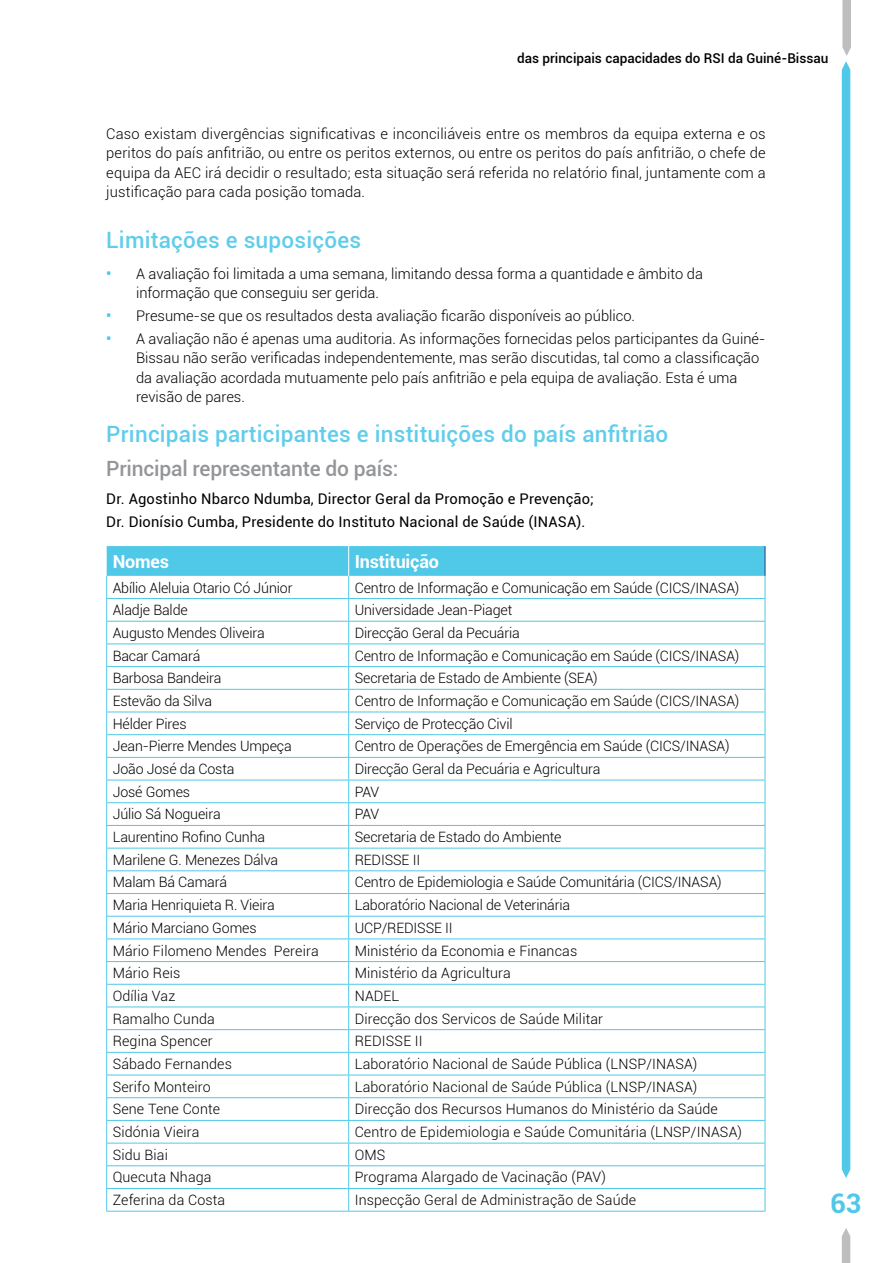
<style>
.page{position:relative;width:893px;height:1263px;background:#fff}
.page>*{position:absolute;margin:0;border:0;box-sizing:border-box;transform-origin:0 0}
.t1{font:700 27px "Roboto";color:#50c8e8}
.t2{font:500 22.5px "Roboto";letter-spacing:.01em;color:#61cdea}
.t3{font:500 21px "Roboto";letter-spacing:-.01em;color:#939598}
.t4{font:700 18px "Roboto";letter-spacing:-.01em;color:#fff}
.t5{font:300 14.7px/19.5px "Roboto";color:#000}
.t6{font:14.7px/23.7px "Roboto";letter-spacing:.01em;color:#000}
.t7{font:300 14.25px "Roboto";letter-spacing:-.01em;color:#000}
.t8{font:300 14.25px "Roboto";letter-spacing:.01em;color:#000}
.t9{font:500 13.5px "Roboto";color:#000}
.s1{font-weight:700;color:#50c8e8}
</style>
<div class="page">
<svg style="left:842px;top:1228px;width:8px;height:35px"></svg>
<svg style="left:842px;top:0;width:9px;height:1178px;background:#63cce8"></svg>
<svg style="left:106px;top:546px;width:660px;height:665px"></svg>
<hr style="left:106px;top:1211px;width:243px;height:1px;background:#50c8e8">
<hr style="left:349px;top:1211px;width:416px;height:1px;background:#50c8e8">
<hr style="left:765px;top:546px;width:1px;height:30px;background:#214184">
<hr style="left:348px;top:546px;width:1px;height:30px;background:#fff">
<p class="t9" style="left:517px;top:48px;width:313px">das principais capacidades do RSI da Guiné-Bissau</p>
<p class="t5" style="left:106px;top:123px;width:661px;text-align:justify">Caso existam divergências significativas e inconciliáveis entre os membros da equipa externa e os peritos do país anfitrião, ou entre os peritos externos, ou entre os peritos do país anfitrião, o chefe de equipa da AEC irá decidir o resultado; esta situação será referida no relatório final, juntamente com a justificação para cada posição tomada.</p>
<h2 class="t2" style="left:106px;top:224px;width:256px">Limitações e suposições</h2>
<p class="t5" style="left:136px;top:263px;width:568px;text-indent:-30px"><span class="s1">•</span> A avaliação foi limitada a uma semana, limitando dessa forma a quantidade e âmbito da informação que conseguiu ser gerida.</p>
<p class="t5" style="left:106px;top:305px;width:530px"><span class="s1">•</span> Presume-se que os resultados desta avaliação ficarão disponíveis ao público.</p>
<p class="t5" style="left:136px;top:328px;width:631px;text-indent:-30px"><span class="s1">•</span> A avaliação não é apenas uma auditoria. As informações fornecidas pelos participantes da Guiné-Bissau não serão verificadas independentemente, mas serão discutidas, tal como a classificação da avaliação acordada mutuamente pelo país anfitrião e pela equipa de avaliação. Esta é uma revisão de pares.</p>
<h2 class="t2" style="left:106px;top:418px;width:564px">Principais participantes e instituições do país anfitrião</h2>
<h3 class="t3" style="left:106px;top:453px;width:294px">Principal representante do país:</h3>
<p class="t6" style="left:106px;top:486px;width:489px">Dr. Agostinho Nbarco Ndumba, Director Geral da Promoção e Prevenção;<br>Dr. Dionísio Cumba, Presidente do Instituto Nacional de Saúde (INASA).</p>
<p class="t4" style="left:113px;top:549px;width:58px">Nomes</p>
<p class="t4" style="left:355px;top:549px;width:86px">Instituição</p>
<p class="t7" style="left:113px;top:578px;width:181px">Abílio Aleluia Otario Có Júnior</p>
<p class="t7" style="left:355px;top:578px;width:386px">Centro de Informação e Comunicação em Saúde (CICS/INASA)</p>
<p class="t7" style="left:113px;top:600px;width:77px">Aladje Balde</p>
<p class="t7" style="left:355px;top:600px;width:159px">Universidade Jean-Piaget</p>
<p class="t7" style="left:113px;top:623px;width:154px">Augusto Mendes Oliveira</p>
<p class="t7" style="left:355px;top:623px;width:167px">Direcção Geral da Pecuária</p>
<p class="t7" style="left:113px;top:646px;width:89px">Bacar Camará</p>
<p class="t7" style="left:355px;top:646px;width:386px">Centro de Informação e Comunicação em Saúde (CICS/INASA)</p>
<p class="t7" style="left:113px;top:668px;width:110px">Barbosa Bandeira</p>
<p class="t7" style="left:355px;top:668px;width:245px">Secretaria de Estado de Ambiente (SEA)</p>
<p class="t7" style="left:113px;top:691px;width:101px">Estevão da Silva</p>
<p class="t7" style="left:355px;top:691px;width:386px">Centro de Informação e Comunicação em Saúde (CICS/INASA)</p>
<p class="t7" style="left:113px;top:714px;width:75px">Hélder Pires</p>
<p class="t7" style="left:355px;top:714px;width:159px">Serviço de Protecção Civil</p>
<p class="t7" style="left:113px;top:736px;width:181px">Jean-Pierre Mendes Umpeça</p>
<p class="t7" style="left:355px;top:736px;width:376px">Centro de Operações de Emergência em Saúde (CICS/INASA)</p>
<p class="t7" style="left:113px;top:759px;width:123px">João José da Costa</p>
<p class="t7" style="left:355px;top:759px;width:247px">Direcção Geral da Pecuária e Agricultura</p>
<p class="t7" style="left:113px;top:782px;width:79px">José Gomes</p>
<p class="t7" style="left:355px;top:782px;width:26px">PAV</p>
<p class="t7" style="left:113px;top:804px;width:110px">Júlio Sá Nogueira</p>
<p class="t7" style="left:355px;top:804px;width:26px">PAV</p>
<p class="t7" style="left:113px;top:827px;width:154px">Laurentino Rofino Cunha</p>
<p class="t7" style="left:355px;top:827px;width:208px">Secretaria de Estado do Ambiente</p>
<p class="t7" style="left:113px;top:850px;width:167px">Marilene G. Menezes Dálva</p>
<p class="t7" style="left:355px;top:850px;width:67px">REDISSE II</p>
<p class="t7" style="left:113px;top:872px;width:116px">Malam Bá Camará</p>
<p class="t7" style="left:355px;top:872px;width:369px">Centro de Epidemiologia e Saúde Comunitária (CICS/INASA)</p>
<p class="t7" style="left:113px;top:895px;width:164px">Maria Henriquieta R. Vieira</p>
<p class="t7" style="left:355px;top:895px;width:217px">Laboratório Nacional de Veterinária</p>
<p class="t7" style="left:113px;top:918px;width:145px">Mário Marciano Gomes</p>
<p class="t7" style="left:355px;top:918px;width:100px">UCP/REDISSE II</p>
<p class="t8" style="left:113px;top:941px;width:208px">Mário Filomeno Mendes Pereira</p>
<p class="t8" style="left:355px;top:941px;width:224px">Ministério da Economia e Financas</p>
<p class="t8" style="left:113px;top:963px;width:69px">Mário Reis</p>
<p class="t8" style="left:355px;top:963px;width:158px">Ministério da Agricultura</p>
<p class="t8" style="left:113px;top:986px;width:64px">Odília Vaz</p>
<p class="t7" style="left:355px;top:986px;width:46px">NADEL</p>
<p class="t8" style="left:113px;top:1009px;width:104px">Ramalho Cunda</p>
<p class="t8" style="left:355px;top:1009px;width:250px">Direcção dos Servicos de Saúde Militar</p>
<p class="t8" style="left:113px;top:1031px;width:102px">Regina Spencer</p>
<p class="t8" style="left:355px;top:1031px;width:70px">REDISSE II</p>
<p class="t8" style="left:113px;top:1054px;width:121px">Sábado Fernandes</p>
<p class="t8" style="left:355px;top:1054px;width:344px">Laboratório Nacional de Saúde Pública (LNSP/INASA)</p>
<p class="t8" style="left:113px;top:1077px;width:99px">Serifo Monteiro</p>
<p class="t8" style="left:355px;top:1077px;width:344px">Laboratório Nacional de Saúde Pública (LNSP/INASA)</p>
<p class="t8" style="left:113px;top:1099px;width:109px">Sene Tene Conte</p>
<p class="t8" style="left:355px;top:1099px;width:365px">Direcção dos Recursos Humanos do Ministério da Saúde</p>
<p class="t8" style="left:113px;top:1122px;width:88px">Sidónia Vieira</p>
<p class="t8" style="left:355px;top:1122px;width:389px">Centro de Epidemiologia e Saúde Comunitária (LNSP/INASA)</p>
<p class="t8" style="left:113px;top:1145px;width:57px">Sidu Biai</p>
<p class="t7" style="left:355px;top:1145px;width:32px">OMS</p>
<p class="t8" style="left:113px;top:1167px;width:100px">Quecuta Nhaga</p>
<p class="t8" style="left:355px;top:1167px;width:253px">Programa Alargado de Vacinação (PAV)</p>
<p class="t8" style="left:113px;top:1190px;width:114px">Zeferina da Costa</p>
<p class="t8" style="left:355px;top:1190px;width:283px">Inspecção Geral de Administração de Saúde</p>
<h1 class="t1" style="left:830px;top:1185px;width:32px">63</h1>
</div>
